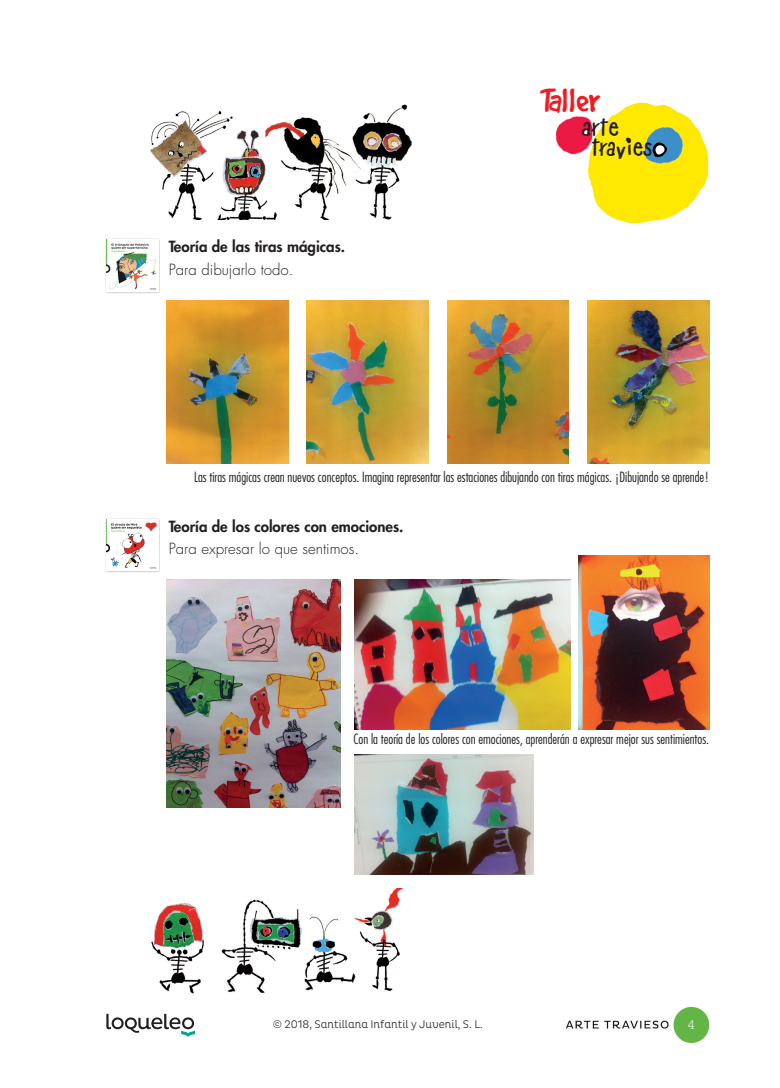
<style>
.page{position:relative;width:780px;height:1088px;background:#fff}
.page>*{position:absolute;margin:0;border:0;box-sizing:border-box;transform-origin:0 0}
.t1{font:36.75px "Good Dog";color:#ee1d23}
.t2{font:27.12px "Bad Dog";color:#231f20}
.t3{font:800 15px "Futura Std";color:#231f20}
.t4{font:300 15px "Futura Std";color:#231f20}
.t5{font:300 condensed 13.75px "Futura Std";color:#231f20}
.t6{font:300 13.75px "Chaparral Pro";color:#fff}
.t7{font:300 11.25px "Pluto Cond";color:#231f20}
</style>
<div class="page">
<img style="left:447px;top:300px;width:121px;height:163px">
<img style="left:587px;top:300px;width:122px;height:163px">
<img style="left:307px;top:300px;width:121px;height:163px">
<img style="left:167px;top:300px;width:121px;height:163px">
<div style="left:104px;top:238px;width:56px;height:56px;background:#231f20;opacity:.35"></div>
<img style="left:106px;top:240px;width:52px;height:52px">
<img style="left:579px;top:555px;width:130px;height:174px">
<img style="left:355px;top:580px;width:215px;height:149px">
<img style="left:355px;top:755px;width:178px;height:119px">
<img style="left:167px;top:580px;width:173px;height:228px">
<div style="left:104px;top:517px;width:56px;height:56px;background:#231f20;opacity:.35"></div>
<img style="left:106px;top:519px;width:52px;height:52px">
<img style="left:555px;top:116px;width:28px;height:39px">
<img style="left:583px;top:102px;width:126px;height:122px">
<img style="left:634px;top:119px;width:58px;height:58px">
<img style="left:652px;top:143px;width:14px;height:14px">
<svg style="left:656px;top:146px;width:8px;height:8px"></svg>
<svg style="left:106px;top:1014px;width:89px;height:23px"></svg>
<img style="left:565px;top:1007px;width:144px;height:36px">
<img style="left:150px;top:104px;width:262px;height:116px">
<img style="left:151px;top:889px;width:252px;height:105px">
<h1 class="t1" style="left:540px;top:81px;width:62px">Taller</h1>
<p class="t3" style="left:169px;top:237px;width:178px">Teoría de las tiras mágicas.</p>
<p class="t4" style="left:169px;top:260px;width:126px">Para dibujarlo todo.</p>
<h2 class="t2" style="left:582px;top:115px;width:38px">arTe</h2>
<h2 class="t2" style="left:592px;top:135px;width:62px">Travies</h2>
<p class="t5" style="left:194px;top:468px;width:516px">Las tiras mágicas crean nuevos conceptos. Imagina representar las estaciones dibujando con tiras mágicas. ¡Dibujando se aprende!</p>
<p class="t3" style="left:169px;top:516px;width:236px">Teoría de los colores con emociones.</p>
<p class="t4" style="left:169px;top:539px;width:192px">Para expresar lo que sentimos.</p>
<p class="t5" style="left:353px;top:731px;width:357px">Con la teoría de los colores con emociones, aprenderán a expresar mejor sus sentimientos.</p>
<p class="t7" style="left:273px;top:1018px;width:212px">© 2018, Santillana Infantil y Juvenil, S. L.</p>
<p class="t6" style="left:687px;top:1017px;width:9px">4</p>
</div>
